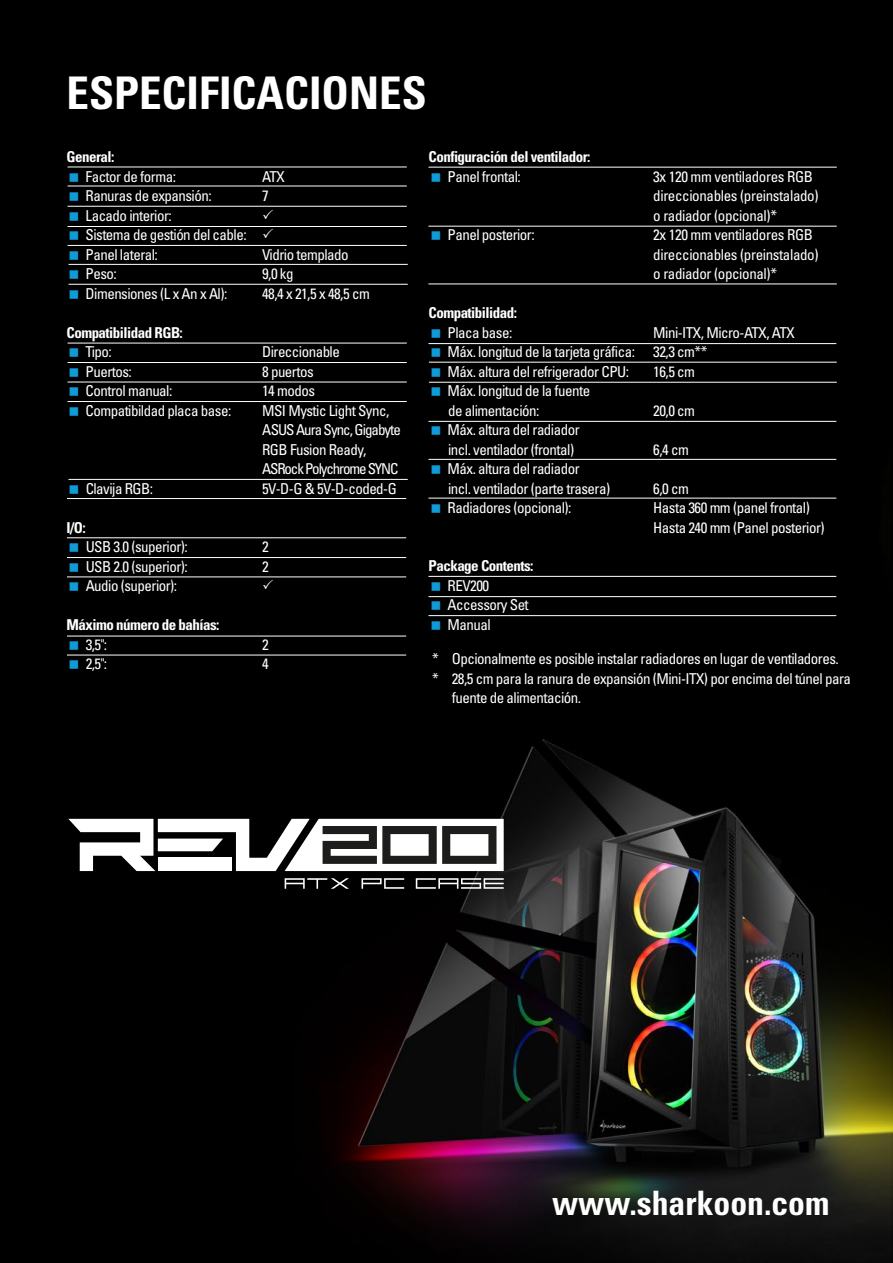
<style>
.page{position:relative;width:893px;height:1263px;background:#fff}
.page>*{position:absolute;margin:0;border:0;box-sizing:border-box;transform-origin:0 0}
.t1{font:700 condensed 45px "Univers";color:#fff}
.t2{font:700 condensed 33.6px "Univers";color:#fff}
.t3{font:condensed 15px/19.5px "Univers";letter-spacing:-.035em;color:#fff}
.t4{font:700 condensed 15px "Univers";letter-spacing:-.035em;color:#fff}
.t5{font:condensed 15px/19.5px "Univers";letter-spacing:-.065em;color:#fff}
</style>
<div class="page">
<img style="left:0;top:0;width:893px;height:1263px">
<hr style="left:68px;top:186px;width:339px;height:1px;background:#fff">
<hr style="left:68px;top:167px;width:339px;height:1px;background:#fff">
<hr style="left:428px;top:226px;width:409px;height:1px;background:#fff">
<hr style="left:428px;top:167px;width:409px;height:1px;background:#fff">
<hr style="left:428px;top:284px;width:409px;height:1px;background:#fff">
<hr style="left:428px;top:343px;width:408px;height:1px;background:#fff">
<hr style="left:428px;top:459px;width:408px;height:1px;background:#fff">
<hr style="left:428px;top:498px;width:408px;height:1px;background:#fff">
<hr style="left:428px;top:576px;width:408px;height:1px;background:#fff">
<hr style="left:428px;top:596px;width:408px;height:1px;background:#fff">
<hr style="left:428px;top:615px;width:408px;height:1px;background:#fff">
<hr style="left:428px;top:421px;width:408px;height:1px;background:#fff">
<hr style="left:429px;top:382px;width:408px;height:1px;background:#fff">
<hr style="left:429px;top:362px;width:408px;height:1px;background:#fff">
<hr style="left:68px;top:206px;width:339px;height:1px;background:#fff">
<hr style="left:68px;top:226px;width:339px;height:1px;background:#fff">
<hr style="left:68px;top:245px;width:339px;height:1px;background:#fff">
<hr style="left:69px;top:264px;width:339px;height:1px;background:#fff">
<hr style="left:69px;top:284px;width:339px;height:1px;background:#fff">
<hr style="left:68px;top:362px;width:339px;height:1px;background:#fff">
<hr style="left:68px;top:343px;width:339px;height:1px;background:#fff">
<hr style="left:68px;top:382px;width:339px;height:1px;background:#fff">
<hr style="left:68px;top:401px;width:339px;height:1px;background:#fff">
<hr style="left:69px;top:479px;width:339px;height:1px;background:#fff">
<hr style="left:67px;top:537px;width:339px;height:1px;background:#fff">
<hr style="left:67px;top:498px;width:339px;height:1px;background:#fff">
<hr style="left:67px;top:557px;width:339px;height:1px;background:#fff">
<hr style="left:67px;top:655px;width:339px;height:1px;background:#fff">
<hr style="left:67px;top:636px;width:339px;height:1px;background:#fff">
<hr style="left:67px;top:576px;width:339px;height:1px;background:#fff">
<svg style="left:68px;top:819px;width:436px;height:52px"></svg>
<svg style="left:285px;top:878px;width:64px;height:11px"></svg>
<svg style="left:361px;top:878px;width:43px;height:11px"></svg>
<svg style="left:416px;top:878px;width:88px;height:11px"></svg>
<svg style="left:70px;top:173px;width:8px;height:8px"></svg>
<svg style="left:70px;top:192px;width:8px;height:9px"></svg>
<svg style="left:70px;top:212px;width:8px;height:8px"></svg>
<svg style="left:263px;top:209px;width:10px;height:10px"></svg>
<svg style="left:70px;top:231px;width:8px;height:9px"></svg>
<svg style="left:263px;top:229px;width:10px;height:9px"></svg>
<svg style="left:70px;top:251px;width:8px;height:8px"></svg>
<svg style="left:70px;top:270px;width:8px;height:9px"></svg>
<svg style="left:70px;top:290px;width:8px;height:8px"></svg>
<svg style="left:70px;top:348px;width:8px;height:9px"></svg>
<svg style="left:70px;top:368px;width:8px;height:8px"></svg>
<svg style="left:70px;top:387px;width:8px;height:9px"></svg>
<svg style="left:70px;top:407px;width:8px;height:8px"></svg>
<svg style="left:70px;top:485px;width:8px;height:8px"></svg>
<svg style="left:70px;top:543px;width:8px;height:9px"></svg>
<svg style="left:70px;top:563px;width:8px;height:8px"></svg>
<svg style="left:70px;top:582px;width:8px;height:9px"></svg>
<svg style="left:263px;top:580px;width:10px;height:9px"></svg>
<svg style="left:70px;top:641px;width:8px;height:8px"></svg>
<svg style="left:70px;top:660px;width:8px;height:9px"></svg>
<svg style="left:432px;top:173px;width:8px;height:9px"></svg>
<svg style="left:432px;top:231px;width:8px;height:9px"></svg>
<svg style="left:432px;top:329px;width:8px;height:9px"></svg>
<svg style="left:432px;top:348px;width:8px;height:9px"></svg>
<svg style="left:432px;top:368px;width:8px;height:9px"></svg>
<svg style="left:432px;top:387px;width:8px;height:9px"></svg>
<svg style="left:432px;top:426px;width:8px;height:9px"></svg>
<svg style="left:432px;top:465px;width:8px;height:9px"></svg>
<svg style="left:432px;top:504px;width:8px;height:9px"></svg>
<svg style="left:432px;top:582px;width:8px;height:8px"></svg>
<svg style="left:432px;top:601px;width:8px;height:9px"></svg>
<svg style="left:432px;top:621px;width:8px;height:8px"></svg>
<h1 class="t1" style="left:67px;top:65px;width:362px">ESPECIFICACIONES</h1>
<p class="t4" style="left:67px;top:148px;width:49px">General:</p>
<p class="t3" style="left:86px;top:166px;width:92px">Factor de forma:</p>
<p class="t3" style="left:262px;top:166px;width:24px">ATX</p>
<p class="t3" style="left:86px;top:186px;width:128px">Ranuras de expansión:</p>
<p class="t3" style="left:262px;top:186px;width:8px">7</p>
<p class="t3" style="left:86px;top:205px;width:163px">Lacado interior:<br>Sistema de gestión del cable:<br>Panel lateral:</p>
<p class="t3" style="left:262px;top:244px;width:88px">Vidrio templado</p>
<p class="t3" style="left:86px;top:264px;width:33px">Peso:</p>
<p class="t3" style="left:262px;top:264px;width:33px">9,0 kg</p>
<p class="t3" style="left:86px;top:283px;width:143px">Dimensiones (L x An x Al):</p>
<p class="t3" style="left:262px;top:283px;width:109px">48,4 x 21,5 x 48,5 cm</p>
<p class="t4" style="left:67px;top:323px;width:118px">Compatibilidad RGB:</p>
<p class="t3" style="left:86px;top:342px;width:28px">Tipo:</p>
<p class="t3" style="left:262px;top:342px;width:79px">Direccionable</p>
<p class="t3" style="left:86px;top:361px;width:48px">Puertos:</p>
<p class="t3" style="left:262px;top:361px;width:53px">8 puertos</p>
<p class="t3" style="left:86px;top:381px;width:88px">Control manual:</p>
<p class="t3" style="left:262px;top:381px;width:54px">14 modos</p>
<p class="t3" style="left:86px;top:400px;width:147px">Compatibildad placa base:</p>
<p class="t5" style="left:262px;top:400px;width:140px">MSI Mystic Light Sync,<br>ASUS Aura Sync, Gigabyte<br>RGB Fusion Ready,<br>ASRock Polychrome SYNC</p>
<p class="t3" style="left:86px;top:478px;width:69px">Clavija RGB:</p>
<p class="t3" style="left:262px;top:478px;width:136px">5V-D-G &amp; 5V-D-coded-G</p>
<p class="t4" style="left:67px;top:518px;width:21px">I/O:</p>
<p class="t3" style="left:86px;top:537px;width:104px">USB 3.0 (superior):</p>
<p class="t3" style="left:262px;top:537px;width:8px">2</p>
<p class="t3" style="left:86px;top:556px;width:104px">USB 2.0 (superior):</p>
<p class="t3" style="left:262px;top:556px;width:8px">2</p>
<p class="t3" style="left:86px;top:576px;width:93px">Audio (superior):</p>
<p class="t4" style="left:67px;top:616px;width:154px">Máximo número de bahías:</p>
<p class="t3" style="left:86px;top:634px;width:23px">3,5":</p>
<p class="t3" style="left:262px;top:634px;width:8px">2</p>
<p class="t3" style="left:86px;top:654px;width:23px">2,5":</p>
<p class="t3" style="left:262px;top:654px;width:8px">4</p>
<p class="t4" style="left:429px;top:148px;width:163px">Configuración del ventilador:</p>
<p class="t3" style="left:448px;top:166px;width:75px">Panel frontal:</p>
<p class="t3" style="left:653px;top:166px;width:167px">3x 120 mm ventiladores RGB direccionables (preinstalado) o radiador (opcional)*</p>
<p class="t3" style="left:448px;top:225px;width:89px">Panel posterior:</p>
<p class="t3" style="left:653px;top:225px;width:167px">2x 120 mm ventiladores RGB direccionables (preinstalado) o radiador (opcional)*</p>
<p class="t4" style="left:429px;top:304px;width:90px">Compatibilidad:</p>
<p class="t3" style="left:448px;top:322px;width:66px">Placa base:</p>
<p class="t3" style="left:448px;top:322px;width:349px;text-indent:206px">Mini-ITX, Micro-ATX, ATX<br>Máx. longitud de la tarjeta gráfica: 32,3 cm**<br>Máx. altura del refrigerador CPU:</p>
<p class="t3" style="left:653px;top:361px;width:43px">16,5 cm</p>
<p class="t3" style="left:448px;top:381px;width:144px">Máx. longitud de la fuente de alimentación:</p>
<p class="t3" style="left:448px;top:420px;width:134px">Máx. altura del radiador incl. ventilador (frontal)</p>
<p class="t3" style="left:448px;top:459px;width:164px">Máx. altura del radiador<br>incl. ventilador (parte trasera)</p>
<p class="t3" style="left:653px;top:400px;width:43px">20,0 cm</p>
<p class="t3" style="left:653px;top:439px;width:37px">6,4 cm</p>
<p class="t3" style="left:653px;top:478px;width:37px">6,0 cm</p>
<p class="t3" style="left:448px;top:498px;width:125px">Radiadores (opcional):</p>
<p class="t3" style="left:653px;top:498px;width:173px">Hasta 360 mm (panel frontal)<br>Hasta 240 mm (Panel posterior)</p>
<p class="t4" style="left:429px;top:557px;width:106px">Package Contents:</p>
<p class="t3" style="left:448px;top:575px;width:83px">REV200<br>Accessory Set<br>Manual</p>
<p class="t3" style="left:432px;top:649px;width:408px">* Opcionalmente es posible instalar radiadores en lugar de ventiladores.</p>
<p class="t3" style="left:432px;top:668px;width:420px">* 28,5 cm para la ranura de expansión (Mini-ITX) por encima del túnel para</p>
<p class="t3" style="left:452px;top:688px;width:131px">fuente de alimentación.</p>
<h2 class="t2" style="left:552px;top:1182px;width:279px">www.sharkoon.com</h2>
</div>
